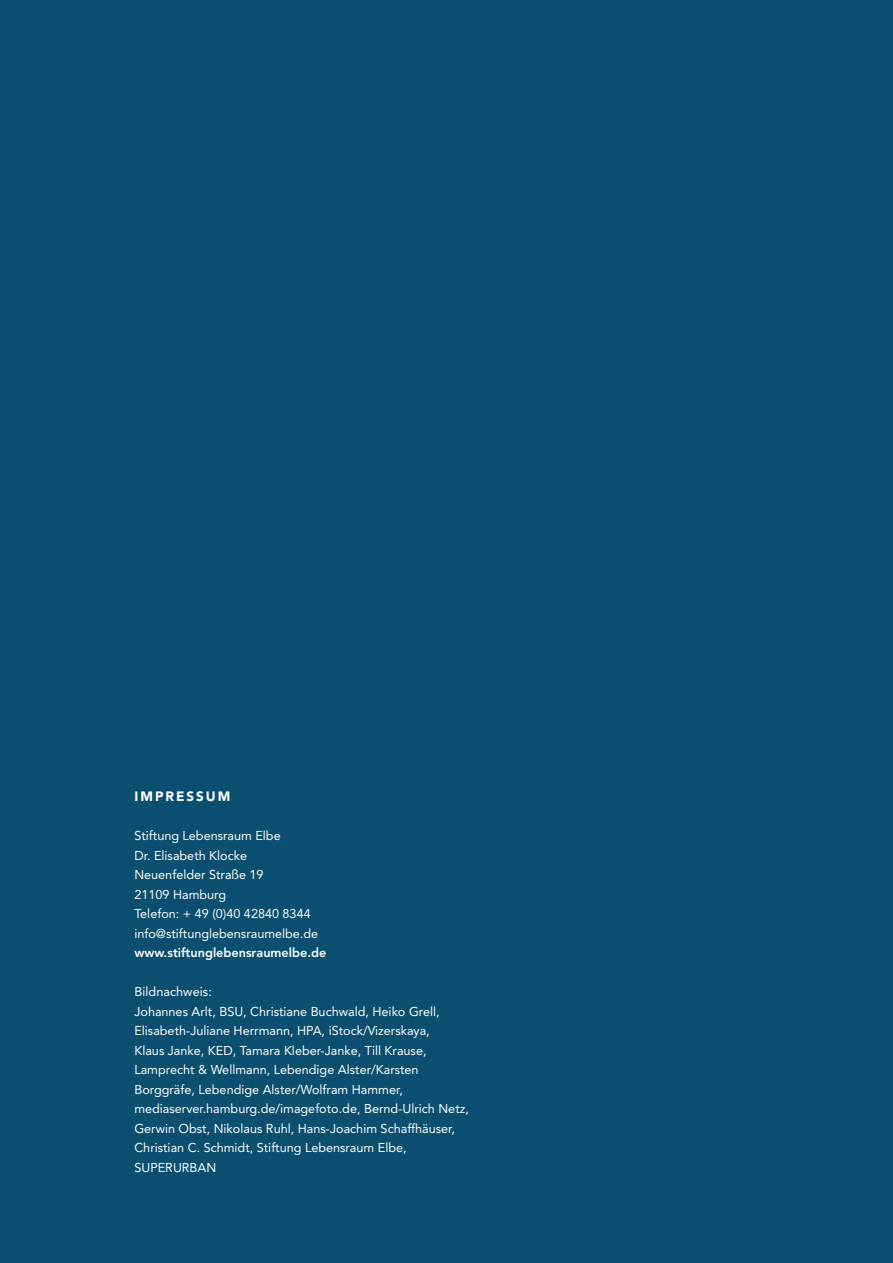
<style>
.page{position:relative;width:893px;height:1263px;background:#0b4f70}
.page>*{position:absolute;margin:0;border:0;box-sizing:border-box;transform-origin:0 0}
.t1{font:900 13.5px "Avenir";letter-spacing:.15em;color:#fff}
.t2{font:12.75px/19.5px "Avenir";color:#fff}
.t3{font:800 12.75px "Avenir";color:#fff}
</style>
<div class="page">
<p class="t1" style="left:134px;top:788px;width:97px">IMPRESSUM</p>
<p class="t2" style="left:134px;top:826px;width:185px">Stiftung Lebensraum Elbe<br>Dr. Elisabeth Klocke<br>Neuenfelder Straße 19<br>21109 Hamburg<br>Telefon: + 49 (0)40 42840 8344 info@stiftunglebensraumelbe.de</p>
<p class="t3" style="left:134px;top:945px;width:193px">www.stiftunglebensraumelbe.de</p>
<p class="t2" style="left:134px;top:982px;width:336px">Bildnachweis:<br>Johannes Arlt, BSU, Christiane Buchwald, Heiko Grell, Elisabeth-Juliane Herrmann, HPA, iStock/Vizerskaya,<br>Klaus Janke, KED, Tamara Kleber-Janke, Till Krause, Lamprecht &amp; Wellmann, Lebendige Alster/Karsten Borggräfe, Lebendige Alster/Wolfram Hammer, mediaserver.hamburg.de/imagefoto.de, Bernd-Ulrich Netz, Gerwin Obst, Nikolaus Ruhl, Hans-Joachim Schaffhäuser, Christian C. Schmidt, Stiftung Lebensraum Elbe, SUPERURBAN</p>
</div>
